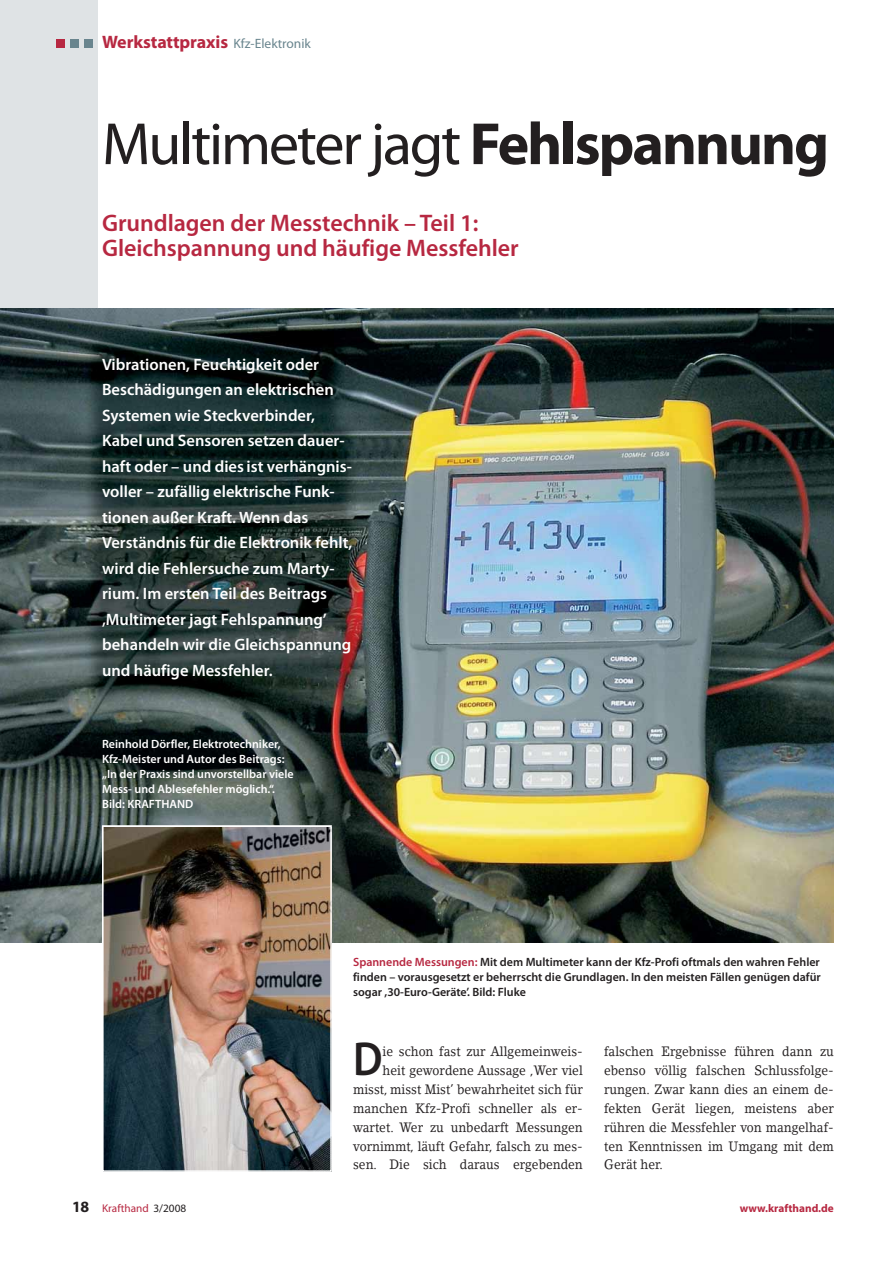
<style>
.page{position:relative;width:893px;height:1262px;background:#fff}
.page>*{position:absolute;margin:0;border:0;box-sizing:border-box;transform-origin:0 0}
.t1{font:60px "Myriad Pro";letter-spacing:-.035em;color:#231f20}
.t2{font:600 48px "Myriad Pro";color:#231f20;scale:.9 1}
.t3{font:600 24px/25.5px "Myriad Pro";letter-spacing:-.005em;color:#b72841}
.t4{font:700 18px "Myriad Pro";letter-spacing:-.005em;color:#b72841}
.t5{font:600 16.5px/25.5px "Myriad Pro";color:#fff}
.t6{font:13.5px/18.9px "Lino Letter";color:#231f20;text-align:right;scale:.9 1}
.t7{font:600 12px/15px "Myriad Pro";color:#231f20;text-align:justify}
.t8{font:600 12px/15px "Myriad Pro";color:#fff}
.t9{font:11.25px "Myriad Pro";color:#b72841}
.t10{font:700 11.25px "Myriad Pro";color:#b72841}
.s1{font-weight:400;font-size:13.5px;color:#69858e}
.s2{font-weight:700}
.s3{color:#b72841}
.s4{font-weight:700;font-size:15.75px;color:#231f20}
.s5{color:#231f20}
</style>
<div class="page">
<div style="left:0;top:0;width:98px;height:308px;background:#dfe3e5"></div>
<div style="left:84px;top:39px;width:9px;height:9px;background:#69858e"></div>
<div style="left:70px;top:39px;width:9px;height:9px;background:#69858e"></div>
<div style="left:56px;top:39px;width:8px;height:9px;background:#b72841"></div>
<img style="left:0;top:308px;width:833px;height:634px">
<img style="left:105px;top:828px;width:224px;height:340px">
<div style="left:102px;top:825px;width:230px;height:346px;border:2px solid #fff"></div>
<h3 class="t4" style="left:102px;top:35px;width:210px">Werkstattpraxis <span class="s1">Kfz-Elektronik</span></h3>
<h1 class="t1" style="left:102px;top:121px;width:728px">Multimeter jagt <span class="s2">Fehlspannung</span></h1>
<h3 class="t3" style="left:102px;top:212px;width:418px">Grundlagen der Messtechnik – Teil 1:<br>Gleichspannung und häufige Messfehler</h3>
<p class="t5" style="left:102px;top:353px;width:252px">Vibrationen, Feuchtigkeit oder<br>Beschädigungen an elektrischen<br>Systemen wie Steckverbinder,<br>Kabel und Sensoren setzen dauer&shy;haft oder – und dies ist verhängnis&shy;voller – zufällig elektrische Funk&shy;tionen außer Kraft. Wenn das<br>Verständnis für die Elektronik fehlt, wird die Fehlersuche zum Marty&shy;rium. Im ersten Teil des Beitrags ‚Multimeter jagt Fehlspannung’ behandeln wir die Gleichspannung und häufige Messfehler.</p>
<p class="t8" style="left:102px;top:737px;width:193px">Reinhold Dörfler, Elektrotechniker, Kfz-Meister und Autor des Beitrags: „In der Praxis sind unvorstellbar viele Mess- und Ablesefehler möglich.“.<br>Bild: KRAFTHAND</p>
<p class="t7" style="left:353px;top:955px;width:469px"><span class="s3">Spannende Messungen:</span> Mit dem Multimeter kann der Kfz-Profi oftmals den wahren Fehler finden – vorausgesetzt er beherrscht die Grundlagen. In den meisten Fällen genügen dafür sogar ,30-Euro-Geräte’. Bild: Fluke</p>
<h2 class="t2" style="left:353px;top:1040px;width:34px">D</h2>
<p class="t6" style="left:353px;top:1043px;width:257px">ie schon fast zur Allgemeinweis-<br>heit gewordene Aussage ‚Wer viel misst, misst Mist’ bewahrheitet sich für manchen Kfz-Profi schneller als er&shy;wartet. Wer zu unbedarft Messungen vornimmt, läuft Gefahr, falsch zu mes&shy;sen. Die sich daraus ergebenden</p>
<p class="t6" style="left:604px;top:1043px;width:257px;text-align:justify">falschen Ergebnisse führen dann zu ebenso völlig falschen Schlussfolge&shy;rungen. Zwar kann dies an einem de&shy;fekten Gerät liegen, meistens aber rühren die Messfehler von mangelhaf&shy;ten Kenntnissen im Umgang mit dem Gerät her.</p>
<p class="t9" style="left:72px;top:1204px;width:116px"><span class="s4">18</span> Krafthand <span class="s5">3/2008</span></p>
<p class="t10" style="left:739px;top:1204px;width:96px">www.krafthand.de</p>
</div>
